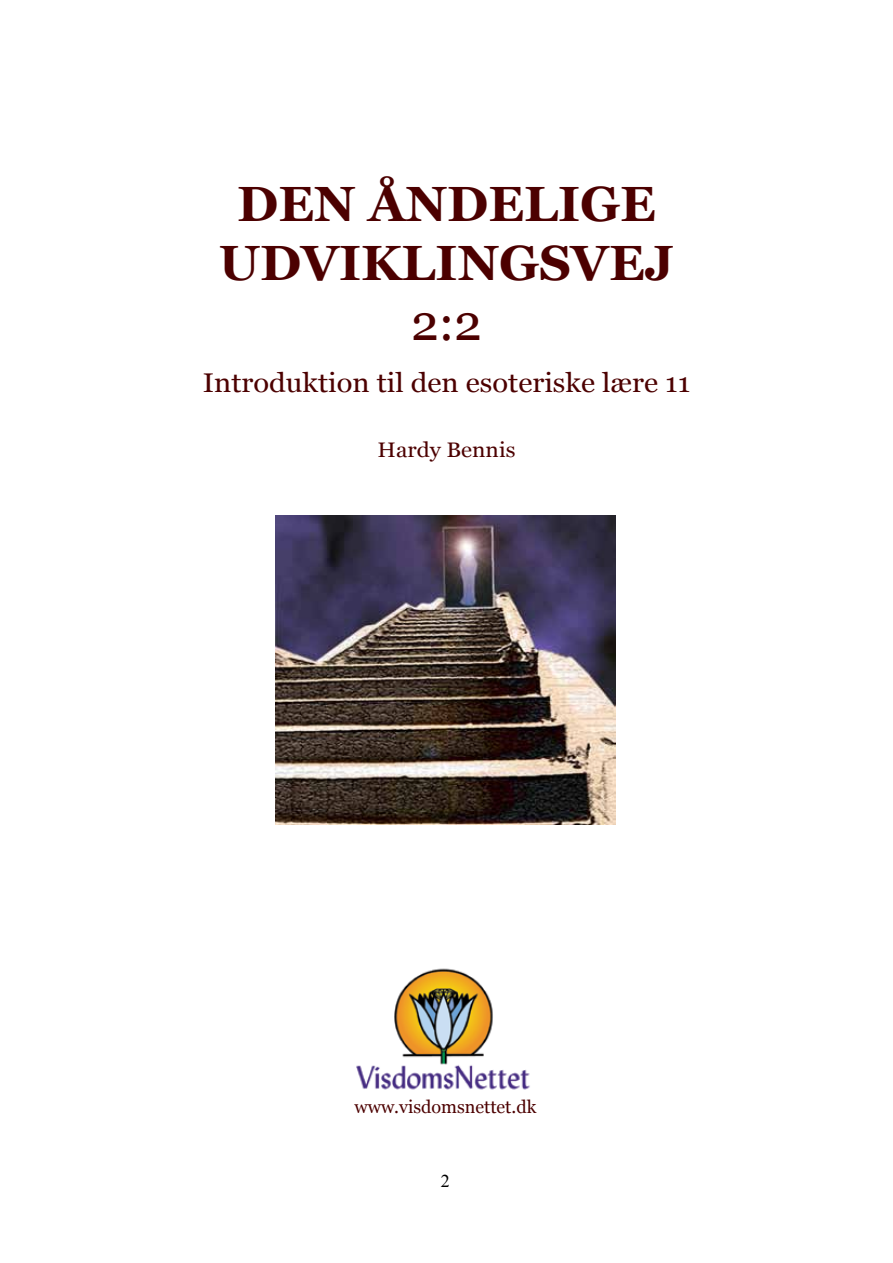
<style>
.page{position:relative;width:893px;height:1263px;background:#fff}
.page>*{position:absolute;margin:0;border:0;box-sizing:border-box;transform-origin:0 0}
.t1{font:700 49.5px/59.4px "Georgia";color:#4c0000;text-align:center}
.t2{font:49.5px "Georgia";color:#4c0000}
.t3{font:27px "Georgia";color:#4c0000;scale:1.08 1}
.t4{font:21px "Georgia";color:#4c0000;scale:1.08 1}
.t5{font:18px "Georgia";color:#4c0000}
.t6{font:18px "Times New Roman";color:#000}
</style>
<div class="page">
<img style="left:356px;top:968px;width:174px;height:122px">
<img style="left:275px;top:516px;width:341px;height:309px">
<h1 class="t1" style="left:219px;top:174px;width:457px">DEN ÅNDELIGE<br>UDVIKLINGSVEJ</h1>
<h1 class="t2" style="left:411px;top:292px;width:72px">2:2</h1>
<p class="t3" style="left:203px;top:366px;width:453px">Introduktion til den esoteriske lære 11</p>
<p class="t4" style="left:378px;top:437px;width:129px">Hardy Bennis</p>
<p class="t5" style="left:354px;top:1096px;width:183px">www.visdomsnettet.dk</p>
<p class="t6" style="left:441px;top:1169px;width:10px">2</p>
</div>
